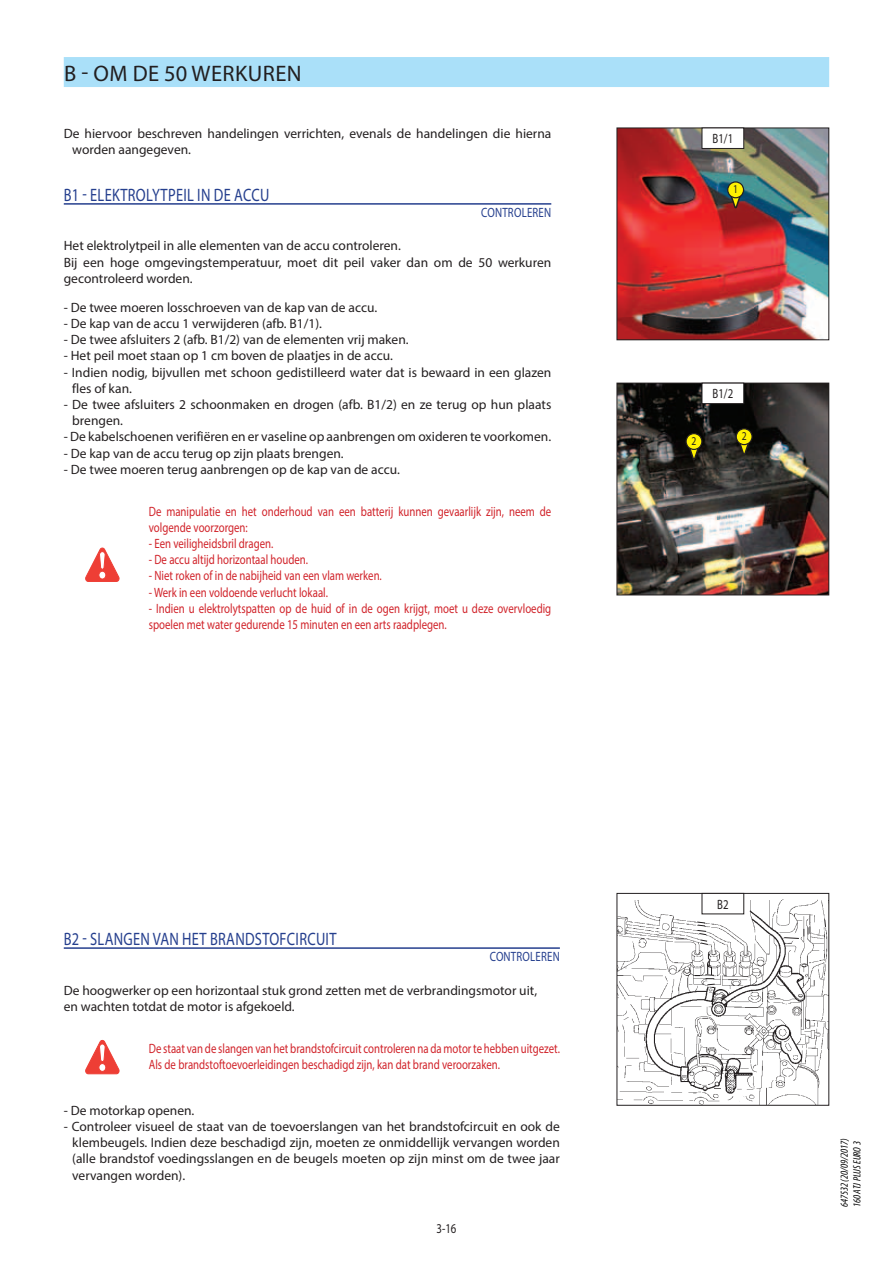
<style>
.page{position:relative;width:893px;height:1263px;background:#fff}
.page>*{position:absolute;margin:0;border:0;box-sizing:border-box;transform-origin:0 0}
.t1{font:22.5px "Myriad Pro";letter-spacing:.02em;color:#231f20}
.t2{font:18px "Myriad Pro";letter-spacing:.02em;color:#253f8e;scale:.8 1}
.t3{font:13.5px/16.2px "Myriad Pro";color:#231f20}
.t4{font:13.5px/16.2px "Myriad Pro";color:#d1232a;scale:.8 1}
.t5{font:13.5px "Myriad Pro";letter-spacing:.02em;color:#253f8e;scale:.8 1}
.t6{font:13.5px "Myriad Pro";color:#231f20;scale:.8 1}
.t7{font:12px "Myriad Pro";color:#231f20;scale:.8 1}
.t8{font:italic condensed 10.5px/12.6px "Myriad Pro";color:#000}
</style>
<div class="page">
<img style="left:616px;top:127px;width:214px;height:214px">
<svg style="left:701px;top:127px;width:43px;height:22px"></svg>
<svg style="left:726px;top:181px;width:19px;height:28px"></svg>
<svg style="left:616px;top:893px;width:214px;height:213px"></svg>
<svg style="left:692px;top:893px;width:52px;height:101px"></svg>
<img style="left:616px;top:382px;width:214px;height:214px">
<svg style="left:701px;top:382px;width:43px;height:22px"></svg>
<svg style="left:735px;top:428px;width:18px;height:28px"></svg>
<svg style="left:685px;top:432px;width:18px;height:29px"></svg>
<div style="left:64px;top:57px;width:765px;height:30px;background:#aae0f9"></div>
<hr style="left:64px;top:947px;width:496px;height:2px;background:#253f8e">
<svg style="left:85px;top:1039px;width:35px;height:35px"></svg>
<hr style="left:64px;top:203px;width:487px;height:2px;background:#253f8e">
<svg style="left:85px;top:547px;width:35px;height:35px"></svg>
<h1 class="t1" style="left:64px;top:65px;width:239px">B - OM DE 50 WERKUREN</h1>
<p class="t3" style="left:72px;top:126px;width:481px;text-indent:-9px">De hiervoor beschreven handelingen verrichten, evenals de handelingen die hierna worden aangegeven.</p>
<h2 class="t2" style="left:64px;top:188px;width:258px">B1 - ELEKTROLYTPEIL IN DE ACCU</h2>
<p class="t5" style="left:481px;top:208px;width:89px">CONTROLEREN</p>
<p class="t3" style="left:64px;top:239px;width:489px">Het elektrolytpeil in alle elementen van de accu controleren.<br>Bij een hoge omgevingstemperatuur, moet dit peil vaker dan om de 50 werkuren gecontroleerd worden.</p>
<p class="t3" style="left:64px;top:301px;width:315px">- De twee moeren losschroeven van de kap van de accu.</p>
<p class="t3" style="left:64px;top:317px;width:260px">- De kap van de accu 1 verwijderen (afb. B1/1).</p>
<p class="t3" style="left:64px;top:333px;width:346px">- De twee afsluiters 2 (afb. B1/2) van de elementen vrij maken.</p>
<p class="t3" style="left:64px;top:349px;width:331px">- Het peil moet staan op 1 cm boven de plaatjes in de accu.</p>
<p class="t3" style="left:72px;top:365px;width:480px;text-indent:-9px">- Indien nodig, bijvullen met schoon gedistilleerd water dat is bewaard in een glazen fles of kan.</p>
<p class="t3" style="left:72px;top:398px;width:481px;text-indent:-9px">- De twee afsluiters 2 schoonmaken en drogen (afb. B1/2) en ze terug op hun plaats brengen.</p>
<p class="t3" style="left:64px;top:430px;width:489px">- De kabelschoenen verifiëren en er vaseline op aanbrengen om oxideren te voorkomen.</p>
<p class="t3" style="left:64px;top:446px;width:281px">- De kap van de accu terug op zijn plaats brengen.</p>
<p class="t3" style="left:64px;top:463px;width:338px">- De twee moeren terug aanbrengen op de kap van de accu.</p>
<p class="t4" style="left:149px;top:504px;width:505px">De manipulatie en het onderhoud van een batterij kunnen gevaarlijk zijn, neem de volgende voorzorgen:</p>
<p class="t4" style="left:149px;top:537px;width:157px">- Een veiligheidsbril dragen.</p>
<p class="t4" style="left:149px;top:553px;width:201px">- De accu altijd horizontaal houden.</p>
<p class="t4" style="left:149px;top:569px;width:293px">- Niet roken of in de nabijheid van een vlam werken.</p>
<p class="t4" style="left:149px;top:585px;width:225px">- Werk in een voldoende verlucht lokaal.</p>
<p class="t4" style="left:149px;top:601px;width:505px">- Indien u elektrolytspatten op de huid of in de ogen krijgt, moet u deze overvloedig spoelen met water gedurende 15 minuten en een arts raadplegen.</p>
<h2 class="t2" style="left:64px;top:932px;width:342px">B2 - SLANGEN VAN HET BRANDSTOFCIRCUIT</h2>
<p class="t5" style="left:490px;top:952px;width:89px">CONTROLEREN</p>
<p class="t3" style="left:64px;top:983px;width:475px">De hoogwerker op een horizontaal stuk grond zetten met de verbrandingsmotor uit, en wachten totdat de motor is afgekoeld.</p>
<p class="t4" style="left:149px;top:1041px;width:515px">De staat van de slangen van het brandstofcircuit controleren na da motor te hebben uitgezet.<br>Als de brandstoftoevoerleidingen beschadigd zijn, kan dat brand veroorzaken.</p>
<p class="t3" style="left:64px;top:1103px;width:132px">- De motorkap openen.</p>
<p class="t3" style="left:72px;top:1120px;width:489px;text-align:justify;text-indent:-9px">- Controleer visueel de staat van de toevoerslangen van het brandstofcircuit en ook de klembeugels. Indien deze beschadigd zijn, moeten ze onmiddellijk vervangen worden (alle brandstof voedingsslangen en de beugels moeten op zijn minst om de twee jaar vervangen worden).</p>
<p class="t6" style="left:436px;top:1223px;width:26px">3-16</p>
<p class="t6" style="left:713px;top:134px;width:27px">B1/1</p>
<p class="t7" style="left:733px;top:185px;width:8px">1</p>
<p class="t7" style="left:691px;top:436px;width:8px">2</p>
<p class="t6" style="left:713px;top:389px;width:27px">B1/2</p>
<p class="t7" style="left:742px;top:432px;width:8px">2</p>
<p class="t6" style="left:717px;top:899px;width:16px">B2</p>
<p class="t8" style="left:838px;top:1207px;width:72px;rotate:-90deg">647532 (20/09/2017)<br>160 ATJ PLUS EURO 3</p>
</div>
